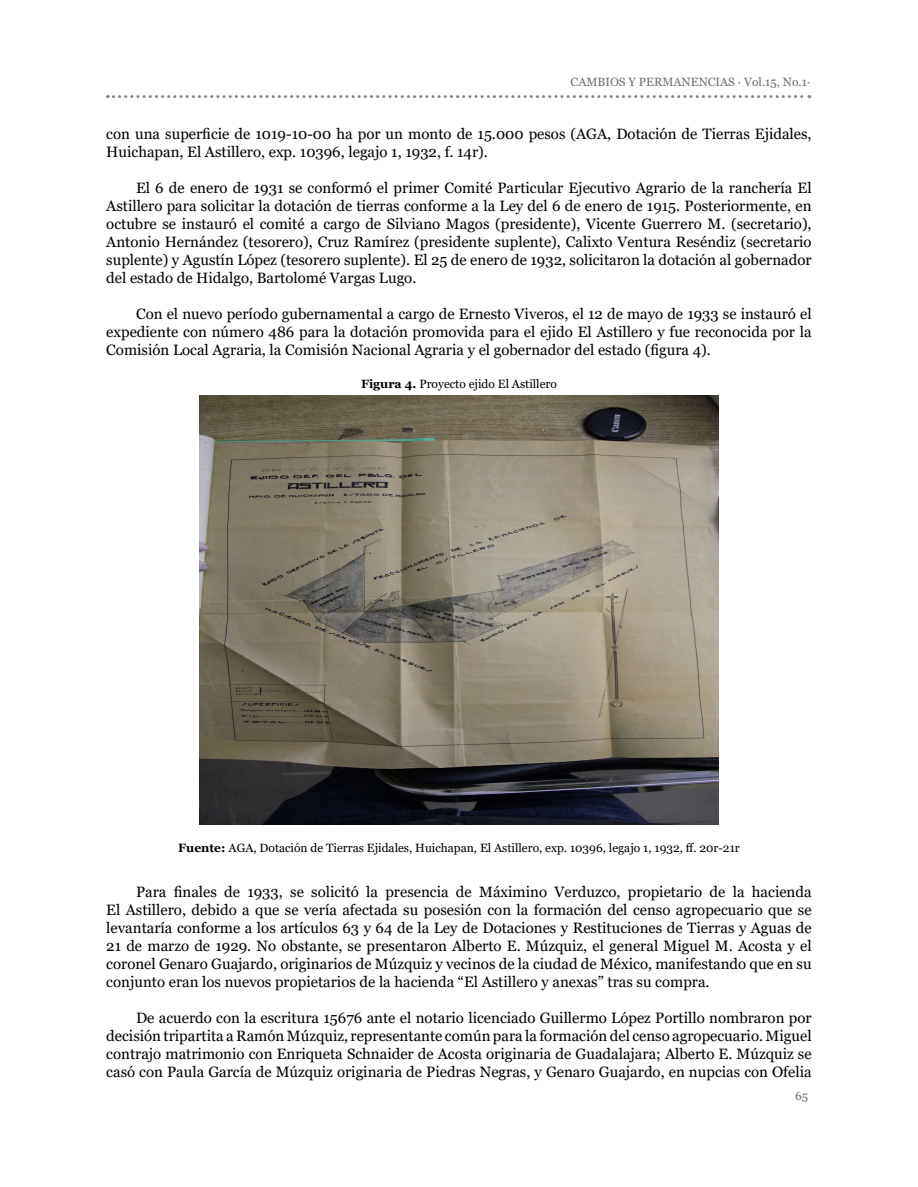
<style>
.page{position:relative;width:918px;height:1187px;background:#fff}
.page>*{position:absolute;margin:0;border:0;box-sizing:border-box;transform-origin:0 0}
.t1{font:15px/18px "Georgia";color:#000;text-align:justify}
.t2{font:12px "Georgia";color:#000}
.t3{font:12px "Georgia";color:#706f6f}
.s1{font-weight:700}
</style>
<div class="page">
<svg style="left:107px;top:95px;width:703px;height:3px"></svg>
<img style="left:200px;top:396px;width:518px;height:428px">
<p class="t3" style="left:571px;top:74px;width:241px">CAMBIOS Y PERMANENCIAS ∙ Vol.15, No.1∙</p>
<p class="t1" style="left:106px;top:125px;width:707px">con una superficie de 1019-10-00 ha por un monto de 15.000 pesos (AGA, Dotación de Tierras Ejidales,<br>Huichapan, El Astillero, exp. 10396, legajo 1, 1932, f. 14r).</p>
<p class="t1" style="left:106px;top:179px;width:707px;text-indent:30px">El 6 de enero de 1931 se conformó el primer Comité Particular Ejecutivo Agrario de la ranchería El Astillero para solicitar la dotación de tierras conforme a la Ley del 6 de enero de 1915. Posteriormente, en octubre se instauró el comité a cargo de Silviano Magos (presidente), Vicente Guerrero M. (secretario), Antonio Hernández (tesorero), Cruz Ramírez (presidente suplente), Calixto Ventura Reséndiz (secretario suplente) y Agustín López (tesorero suplente). El 25 de enero de 1932, solicitaron la dotación al gobernador del estado de Hidalgo, Bartolomé Vargas Lugo.</p>
<p class="t1" style="left:106px;top:305px;width:707px;text-indent:30px">Con el nuevo período gubernamental a cargo de Ernesto Viveros, el 12 de mayo de 1933 se instauró el expediente con número 486 para la dotación promovida para el ejido El Astillero y fue reconocida por la Comisión Local Agraria, la Comisión Nacional Agraria y el gobernador del estado (figura 4).</p>
<p class="t2" style="left:361px;top:376px;width:197px"><span class="s1">Figura 4.</span> Proyecto ejido El Astillero</p>
<p class="t2" style="left:178px;top:840px;width:563px"><span class="s1">Fuente:</span> AGA, Dotación de Tierras Ejidales, Huichapan, El Astillero, exp. 10396, legajo 1, 1932, ff. 20r-21r</p>
<p class="t1" style="left:106px;top:882px;width:707px;text-indent:30px">Para finales de 1933, se solicitó la presencia de Máximino Verduzco, propietario de la hacienda El Astillero, debido a que se vería afectada su posesión con la formación del censo agropecuario que se levantaría conforme a los artículos 63 y 64 de la Ley de Dotaciones y Restituciones de Tierras y Aguas de 21 de marzo de 1929. No obstante, se presentaron Alberto E. Múzquiz, el general Miguel M. Acosta y el coronel Genaro Guajardo, originarios de Múzquiz y vecinos de la ciudad de México, manifestando que en su conjunto eran los nuevos propietarios de la hacienda “El Astillero y anexas” tras su compra.</p>
<p class="t1" style="left:106px;top:1008px;width:707px;text-indent:30px">De acuerdo con la escritura 15676 ante el notario licenciado Guillermo López Portillo nombraron por decisión tripartita a Ramón Múzquiz, representante común para la formación del censo agropecuario. Miguel contrajo matrimonio con Enriqueta Schnaider de Acosta originaria de Guadalajara; Alberto E. Múzquiz se casó con Paula García de Múzquiz originaria de Piedras Negras, y Genaro Guajardo, en nupcias con Ofelia</p>
<p class="t3" style="left:795px;top:1088px;width:15px">65</p>
</div>
